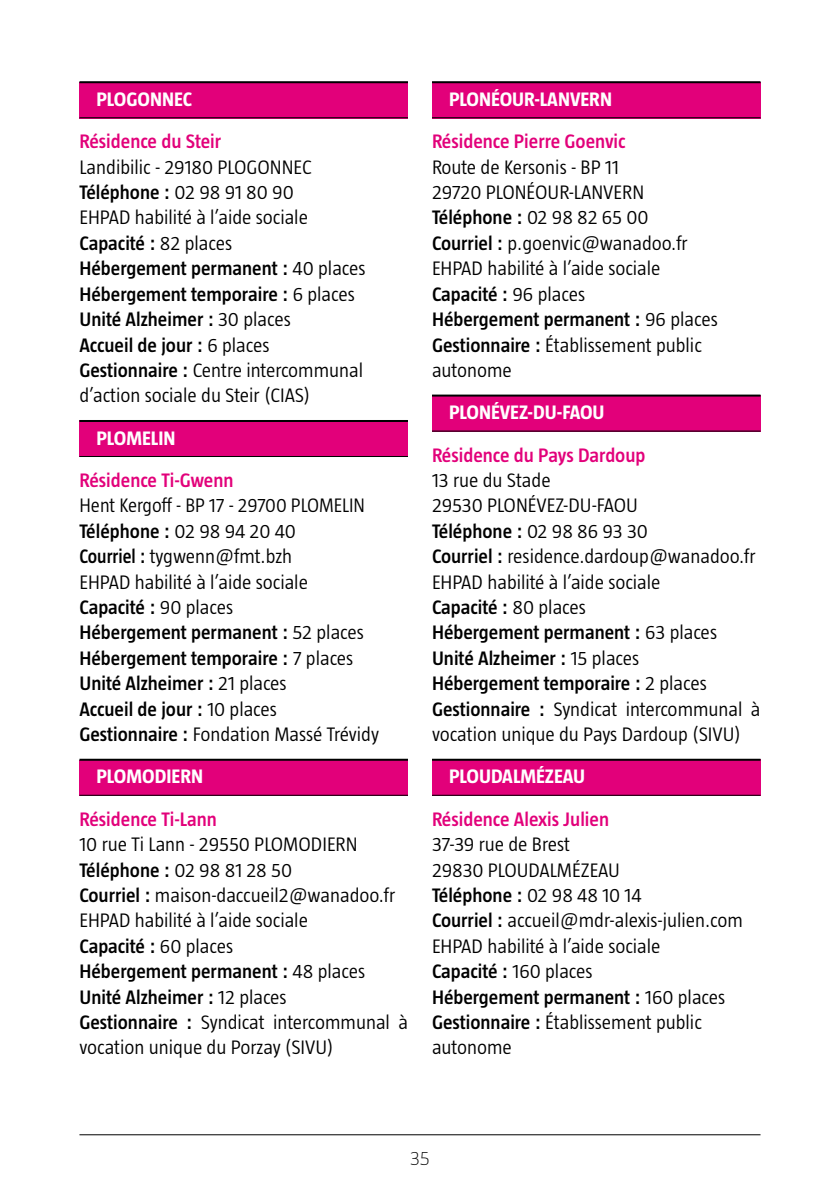
<style>
.page{position:relative;width:840px;height:1191px;background:#fff}
.page>*{position:absolute;margin:0;border:0;box-sizing:border-box;transform-origin:0 0}
.t1{font:300 20px/25.4px "Taz";color:#000}
.t2{font:600 20px "Taz";color:#e2007a}
.t3{font:700 20px "Taz";color:#fff}
.t4{font:200 20px "Taz";color:#000}
.s1{font-weight:600}
</style>
<div class="page">
<hr style="left:79px;top:1134px;width:681px;height:1px;background:#000">
<div style="left:79px;top:82px;width:329px;height:36px;background:#e2007a"></div>
<div style="left:432px;top:395px;width:328px;height:37px;background:#e2007a"></div>
<div style="left:79px;top:420px;width:329px;height:36px;background:#e2007a"></div>
<div style="left:79px;top:761px;width:329px;height:35px;background:#e2007a"></div>
<div style="left:432px;top:759px;width:328px;height:36px;background:#e2007a"></div>
<div style="left:432px;top:82px;width:328px;height:36px;background:#e2007a"></div>
<hr style="left:79px;top:81px;width:329px;height:2px;background:#000">
<hr style="left:79px;top:117px;width:329px;height:1px;background:#000">
<hr style="left:79px;top:420px;width:329px;height:2px;background:#000">
<hr style="left:79px;top:456px;width:329px;height:1px;background:#000">
<hr style="left:79px;top:758px;width:329px;height:2px;background:#000">
<hr style="left:79px;top:794px;width:329px;height:1px;background:#000">
<hr style="left:432px;top:81px;width:328px;height:2px;background:#000">
<hr style="left:432px;top:117px;width:328px;height:1px;background:#000">
<hr style="left:432px;top:394px;width:328px;height:2px;background:#000">
<hr style="left:432px;top:430px;width:328px;height:1px;background:#000">
<hr style="left:432px;top:758px;width:328px;height:2px;background:#000">
<hr style="left:432px;top:794px;width:328px;height:1px;background:#000">
<p class="t3" style="left:96px;top:88px;width:97px">PLOGONNEC</p>
<p class="t2" style="left:79px;top:130px;width:143px">Résidence du Steir</p>
<p class="t1" style="left:79px;top:154px;width:287px">Landibilic - 29180 PLOGONNEC<br><span class="s1">Téléphone :</span> 02 98 91 80 90<br>EHPAD habilité à l’aide sociale<br><span class="s1">Capacité :</span> 82 places<br><span class="s1">Hébergement permanent :</span> 40 places<br><span class="s1">Hébergement temporaire :</span> 6 places<br><span class="s1">Unité Alzheimer :</span> 30 places<br><span class="s1">Accueil de jour :</span> 6 places<br><span class="s1">Gestionnaire :</span> Centre intercommunal d’action sociale du Steir (CIAS)</p>
<p class="t3" style="left:96px;top:427px;width:80px">PLOMELIN</p>
<p class="t2" style="left:79px;top:469px;width:156px">Résidence Ti-Gwenn</p>
<p class="t1" style="left:79px;top:493px;width:301px">Hent Kergoff - BP 17 - 29700 PLOMELIN<br><span class="s1">Téléphone :</span> 02 98 94 20 40<br><span class="s1">Courriel :</span> tygwenn@fmt.bzh<br>EHPAD habilité à l’aide sociale<br><span class="s1">Capacité :</span> 90 places<br><span class="s1">Hébergement permanent :</span> 52 places<br><span class="s1">Hébergement temporaire :</span> 7 places<br><span class="s1">Unité Alzheimer :</span> 21 places<br><span class="s1">Accueil de jour :</span> 10 places<br><span class="s1">Gestionnaire :</span> Fondation Massé Trévidy</p>
<p class="t3" style="left:96px;top:765px;width:108px">PLOMODIERN</p>
<p class="t2" style="left:79px;top:807px;width:139px">Résidence Ti-Lann</p>
<p class="t1" style="left:79px;top:831px;width:330px">10 rue Ti Lann - 29550 PLOMODIERN<br><span class="s1">Téléphone :</span> 02 98 81 28 50<br><span class="s1">Courriel :</span> maison-daccueil2@wanadoo.fr<br>EHPAD habilité à l’aide sociale<br><span class="s1">Capacité :</span> 60 places<br><span class="s1">Hébergement permanent :</span> 48 places<br><span class="s1">Unité Alzheimer :</span> 12 places<br><span class="s1">Gestionnaire :</span> Syndicat intercommunal à vocation unique du Porzay (SIVU)</p>
<p class="t3" style="left:449px;top:88px;width:164px">PLONÉOUR-LANVERN</p>
<p class="t2" style="left:432px;top:130px;width:195px">Résidence Pierre Goenvic</p>
<p class="t1" style="left:432px;top:154px;width:287px">Route de Kersonis - BP 11<br>29720 PLONÉOUR-LANVERN<br><span class="s1">Téléphone :</span> 02 98 82 65 00<br><span class="s1">Courriel :</span> p.goenvic@wanadoo.fr<br>EHPAD habilité à l’aide sociale<br><span class="s1">Capacité :</span> 96 places<br><span class="s1">Hébergement permanent :</span> 96 places<br><span class="s1">Gestionnaire :</span> Établissement public autonome</p>
<p class="t3" style="left:449px;top:401px;width:157px">PLONÉVEZ-DU-FAOU</p>
<p class="t2" style="left:432px;top:443px;width:215px">Résidence du Pays Dardoup</p>
<p class="t1" style="left:432px;top:467px;width:330px">13 rue du Stade<br>29530 PLONÉVEZ-DU-FAOU<br><span class="s1">Téléphone :</span> 02 98 86 93 30<br><span class="s1">Courriel :</span> residence.dardoup@wanadoo.fr<br>EHPAD habilité à l’aide sociale<br><span class="s1">Capacité :</span> 80 places<br><span class="s1">Hébergement permanent :</span> 63 places<br><span class="s1">Unité Alzheimer :</span> 15 places<br><span class="s1">Hébergement temporaire :</span> 2 places<br><span class="s1">Gestionnaire :</span> Syndicat intercommunal à vocation unique du Pays Dardoup (SIVU)</p>
<p class="t3" style="left:449px;top:765px;width:137px">PLOUDALMÉZEAU</p>
<p class="t2" style="left:432px;top:807px;width:178px">Résidence Alexis Julien</p>
<p class="t1" style="left:432px;top:831px;width:312px">37-39 rue de Brest<br>29830 PLOUDALMÉZEAU<br><span class="s1">Téléphone :</span> 02 98 48 10 14<br><span class="s1">Courriel :</span> accueil@mdr-alexis-julien.com<br>EHPAD habilité à l’aide sociale<br><span class="s1">Capacité :</span> 160 places<br><span class="s1">Hébergement permanent :</span> 160 places<br><span class="s1">Gestionnaire :</span> Établissement public autonome</p>
<p class="t4" style="left:410px;top:1146px;width:21px">35</p>
</div>
